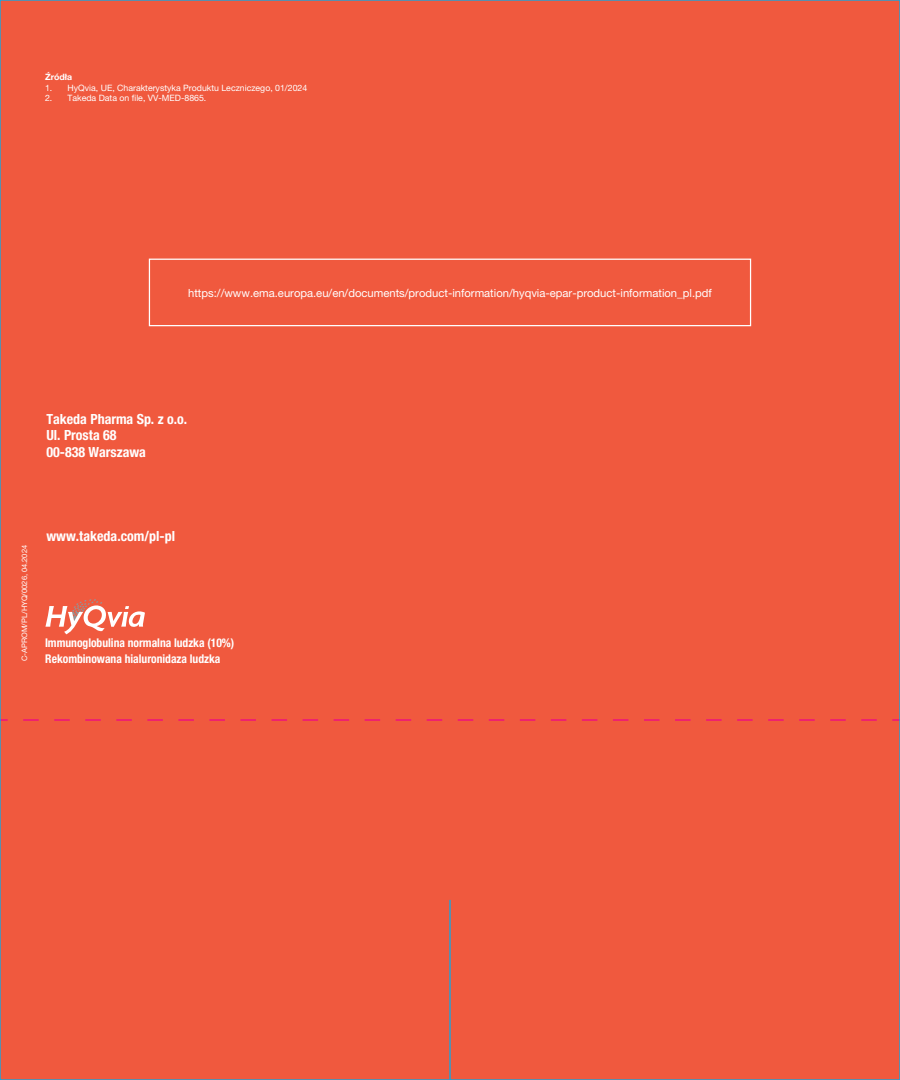
<style>
.page{position:relative;width:900px;height:1080px;background:#f0593e}
.page>*{position:absolute;margin:0;border:0;box-sizing:border-box;transform-origin:0 0}
.t1{font:14px "Helvetica Neue LT 77 Bd Cn";color:#fff}
.t2{font:12px/16.2px "Helvetica Neue LT 77 Bd Cn";color:#fff;scale:.96 1}
.t3{font:11.25px "Helvetica Neue LT 55 Rm";color:#fff}
.t4{font:8.75px "Helvetica Neue LT 55 Rm";color:#fff}
.t5{font:8.75px "Helvetica Neue LT 75 Bd";color:#fff}
.t6{font:7.5px "Helvetica Neue LT 55 Rm";color:#fff}
</style>
<div class="page">
<svg style="left:45px;top:599px;width:100px;height:35px"></svg>
<div style="left:149px;top:259px;width:602px;height:67px;border:1px solid #fff"></div>
<svg style="left:2px;top:719px;width:6px;height:2px"></svg>
<svg style="left:23px;top:719px;width:854px;height:2px"></svg>
<svg style="left:892px;top:719px;width:6px;height:2px"></svg>
<hr style="left:449px;top:900px;width:2px;height:180px;background:#00aeef">
<p class="t5" style="left:45px;top:72px;width:29px">Źródła</p>
<p class="t4" style="left:45px;top:82px;width:264px">1. HyQvia, UE, Charakterystyka Produktu Leczniczego, 01/2024</p>
<p class="t4" style="left:45px;top:93px;width:163px">2. Takeda Data on file, VV-MED-8865.</p>
<p class="t3" style="left:188px;top:286px;width:525px">https://www.ema.europa.eu/en/documents/product-information/hyqvia-epar-product-information_pl.pdf</p>
<p class="t1" style="left:46px;top:410px;width:142px">Takeda Pharma Sp. z o.o.</p>
<p class="t1" style="left:46px;top:427px;width:72px">Ul. Prosta 68</p>
<p class="t1" style="left:46px;top:444px;width:101px">00-838 Warszawa</p>
<p class="t6" style="left:20px;top:661px;width:117px;rotate:-90deg">C-APROM/PL/HYQ/0026, 04.2024</p>
<p class="t1" style="left:46px;top:528px;width:130px">www.takeda.com/pl-pl</p>
<p class="t2" style="left:45px;top:635px;width:199px">Immunoglobulina normalna ludzka (10%)<br>Rekombinowana hialuronidaza ludzka</p>
</div>
